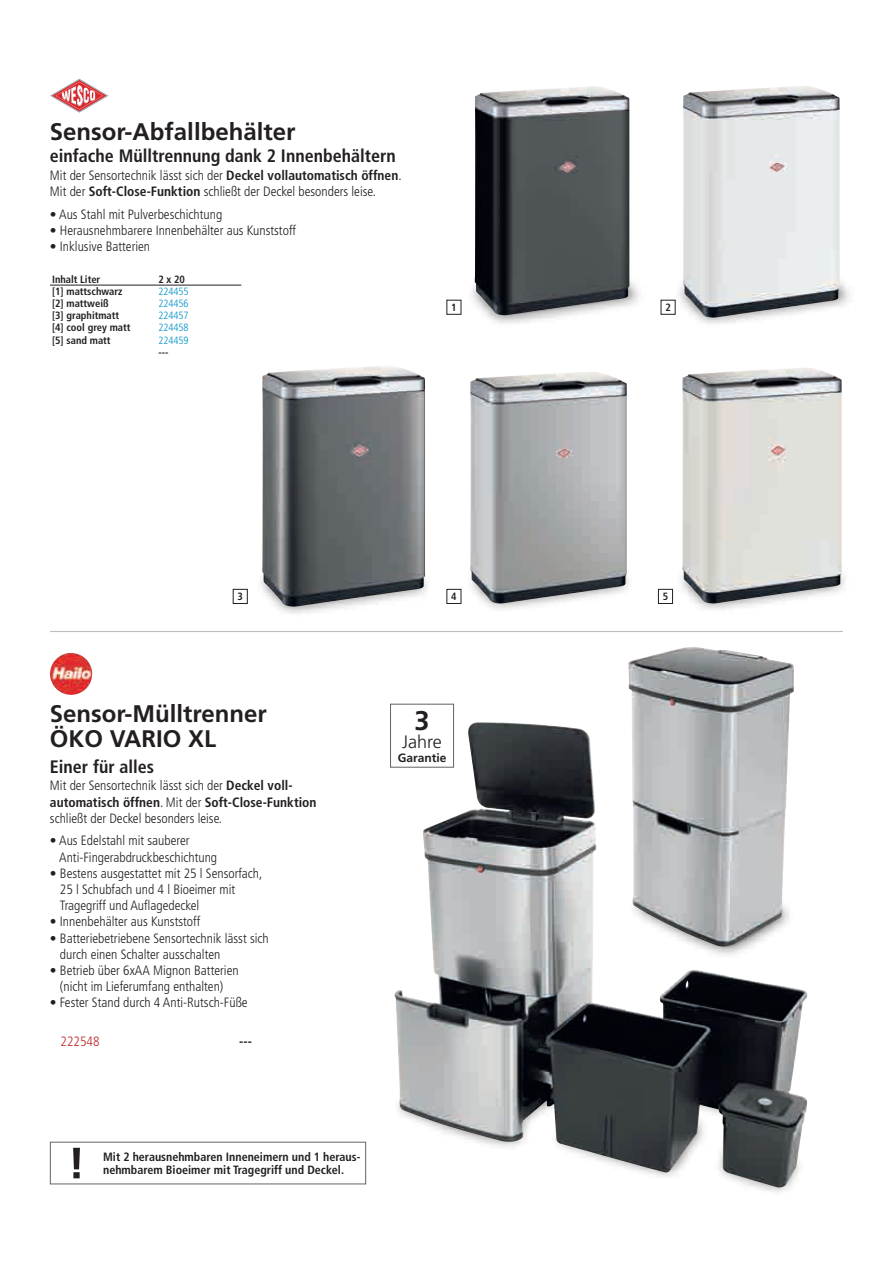
<style>
.page{position:relative;width:893px;height:1263px;background:#fff}
.page>*{position:absolute;margin:0;border:0;box-sizing:border-box;transform-origin:0 0}
.t1{font:700 27px "Frutiger LT";color:#231f20}
.t2{font:700 24px/25.5px "Frutiger LT";color:#231f20}
.t3{font:700 condensed 18px "Frutiger LT";color:#231f20}
.t4{font:300 18px "Frutiger LT";color:#231f20}
.t5{font:300 condensed 13.5px/16.2px "Frutiger LT";color:#231f20}
.t6{font:300 condensed 13.5px "Frutiger LT";color:#c0262d}
.t7{font:700 condensed 13.5px "Frutiger LT";color:#231f20}
.t8{font:700 condensed 12px/13.5px "Frutiger LT";color:#231f20}
.t9{font:700 12px "Frutiger LT";color:#231f20}
.t10{font:700 condensed 10.5px "Frutiger LT";color:#231f20}
.t11{font:300 condensed 10.5px "Frutiger LT";color:#0092c8}
.s1{font-weight:700}
</style>
<div class="page">
<img style="left:628px;top:647px;width:166px;height:75px">
<div style="left:673px;top:264px;width:182px;height:64px;background:#231f20;opacity:.6"></div>
<svg style="left:840px;top:275px;width:8px;height:43px"></svg>
<img style="left:683px;top:86px;width:157px;height:232px">
<hr style="left:51px;top:631px;width:791px;height:1px;background:#bcbdc0">
<div style="left:714px;top:1131px;width:91px;height:65px;background:#231f20;opacity:.6"></div>
<img style="left:394px;top:722px;width:414px;height:467px">
<svg style="left:50px;top:79px;width:59px;height:34px"></svg>
<div style="left:465px;top:264px;width:181px;height:63px;background:#231f20;opacity:.6"></div>
<svg style="left:475px;top:275px;width:163px;height:42px"></svg>
<img style="left:475px;top:86px;width:154px;height:229px">
<div style="left:254px;top:554px;width:180px;height:63px;background:#231f20;opacity:.6"></div>
<img style="left:262px;top:366px;width:163px;height:241px">
<div style="left:675px;top:549px;width:175px;height:64px;background:#231f20;opacity:.6"></div>
<img style="left:682px;top:368px;width:160px;height:235px">
<div style="left:464px;top:551px;width:171px;height:62px;background:#231f20;opacity:.6"></div>
<img style="left:470px;top:372px;width:157px;height:231px">
<img style="left:50px;top:653px;width:43px;height:42px">
<div style="left:446px;top:300px;width:15px;height:15px;border:1px solid #231f20"></div>
<div style="left:233px;top:589px;width:15px;height:15px;border:1px solid #231f20"></div>
<div style="left:661px;top:300px;width:14px;height:15px;border:1px solid #231f20"></div>
<div style="left:446px;top:589px;width:15px;height:15px;border:1px solid #231f20"></div>
<div style="left:658px;top:589px;width:15px;height:15px;border:1px solid #231f20"></div>
<div style="left:390px;top:704px;width:64px;height:63px;border:1px solid #636366"></div>
<div style="left:50px;top:1142px;width:316px;height:42px;background:#fff;border:1px solid #636366"></div>
<svg style="left:73px;top:1148px;width:7px;height:30px"></svg>
<hr style="left:50px;top:285px;width:106px;height:1px;background:#231f20">
<hr style="left:156px;top:285px;width:85px;height:1px;background:#231f20">
<h2 class="t2" style="left:50px;top:119px;width:247px">Sensor-Abfallbehälter</h2>
<h3 class="t3" style="left:50px;top:145px;width:347px">einfache Mülltrennung dank 2 Innenbehältern</h3>
<p class="t5" style="left:50px;top:167px;width:353px">Mit der Sensortechnik lässt sich der <span class="s1">Deckel vollautomatisch öffnen</span>.<br>Mit der <span class="s1">Soft-Close-Funktion</span> schließt der Deckel besonders leise.</p>
<p class="t5" style="left:50px;top:206px;width:174px">• Aus Stahl mit Pulverbeschichtung</p>
<p class="t5" style="left:50px;top:222px;width:248px">• Herausnehmbarere Innenbehälter aus Kunststoff</p>
<p class="t5" style="left:50px;top:239px;width:102px">• Inklusive Batterien</p>
<p class="t10" style="left:52px;top:273px;width:50px">Inhalt Liter</p>
<p class="t10" style="left:158px;top:273px;width:28px">2 x 20</p>
<p class="t10" style="left:52px;top:285px;width:72px">[1] mattschwarz</p>
<p class="t11" style="left:158px;top:285px;width:32px">224455</p>
<p class="t10" style="left:52px;top:297px;width:58px">[2] mattweiß</p>
<p class="t11" style="left:158px;top:298px;width:32px">224456</p>
<p class="t10" style="left:52px;top:309px;width:69px">[3] graphitmatt</p>
<p class="t11" style="left:158px;top:310px;width:32px">224457</p>
<p class="t10" style="left:52px;top:322px;width:80px">[4] cool grey matt</p>
<p class="t11" style="left:158px;top:322px;width:32px">224458</p>
<p class="t10" style="left:52px;top:334px;width:60px">[5] sand matt</p>
<p class="t11" style="left:158px;top:334px;width:32px">224459</p>
<p class="t10" style="left:158px;top:346px;width:11px">---</p>
<p class="t10" style="left:451px;top:301px;width:7px">1</p>
<p class="t10" style="left:665px;top:301px;width:7px">2</p>
<p class="t10" style="left:238px;top:590px;width:7px">3</p>
<p class="t10" style="left:451px;top:590px;width:7px">4</p>
<p class="t10" style="left:663px;top:590px;width:7px">5</p>
<h2 class="t2" style="left:50px;top:701px;width:218px">Sensor-Mülltrenner<br>ÖKO VARIO XL</h2>
<h3 class="t3" style="left:50px;top:756px;width:106px">Einer für alles</h3>
<p class="t5" style="left:50px;top:778px;width:268px">Mit der Sensortechnik lässt sich der <span class="s1">Deckel voll&shy;automatisch öffnen</span>. Mit der <span class="s1">Soft-Close-Funktion </span>schließt der Deckel besonders leise.</p>
<p class="t5" style="left:59px;top:833px;width:160px;text-indent:-9px">• Aus Edelstahl mit sauberer<br>Anti-Fingerabdruckbeschichtung</p>
<p class="t5" style="left:60px;top:865px;width:204px;text-indent:-10px">• Bestens ausgestattet mit 25 l Sensorfach,<br>25 l Schubfach und 4 l Bioeimer mit<br>Tragegriff und Auflagedeckel</p>
<p class="t5" style="left:50px;top:914px;width:152px">• Innenbehälter aus Kunststoff</p>
<p class="t5" style="left:60px;top:930px;width:210px;text-indent:-10px">• Batteriebetriebene Sensortechnik lässt sich durch einen Schalter ausschalten</p>
<p class="t5" style="left:50px;top:962px;width:190px;text-align:center">• Betrieb über 6xAA Mignon Batterien (nicht im Lieferumfang enthalten)</p>
<p class="t5" style="left:50px;top:995px;width:199px">• Fester Stand durch 4 Anti-Rutsch-Füße</p>
<p class="t6" style="left:61px;top:1033px;width:40px">222548</p>
<p class="t7" style="left:239px;top:1033px;width:14px">---</p>
<h1 class="t1" style="left:415px;top:705px;width:17px">3</h1>
<h3 class="t4" style="left:402px;top:732px;width:41px">Jahre</h3>
<p class="t9" style="left:398px;top:750px;width:50px">Garantie</p>
<p class="t8" style="left:103px;top:1150px;width:259px">Mit 2 herausnehmbaren Inneneimern und 1 heraus&shy;nehmbarem Bioeimer mit Tragegriff und Deckel.</p>
</div>
